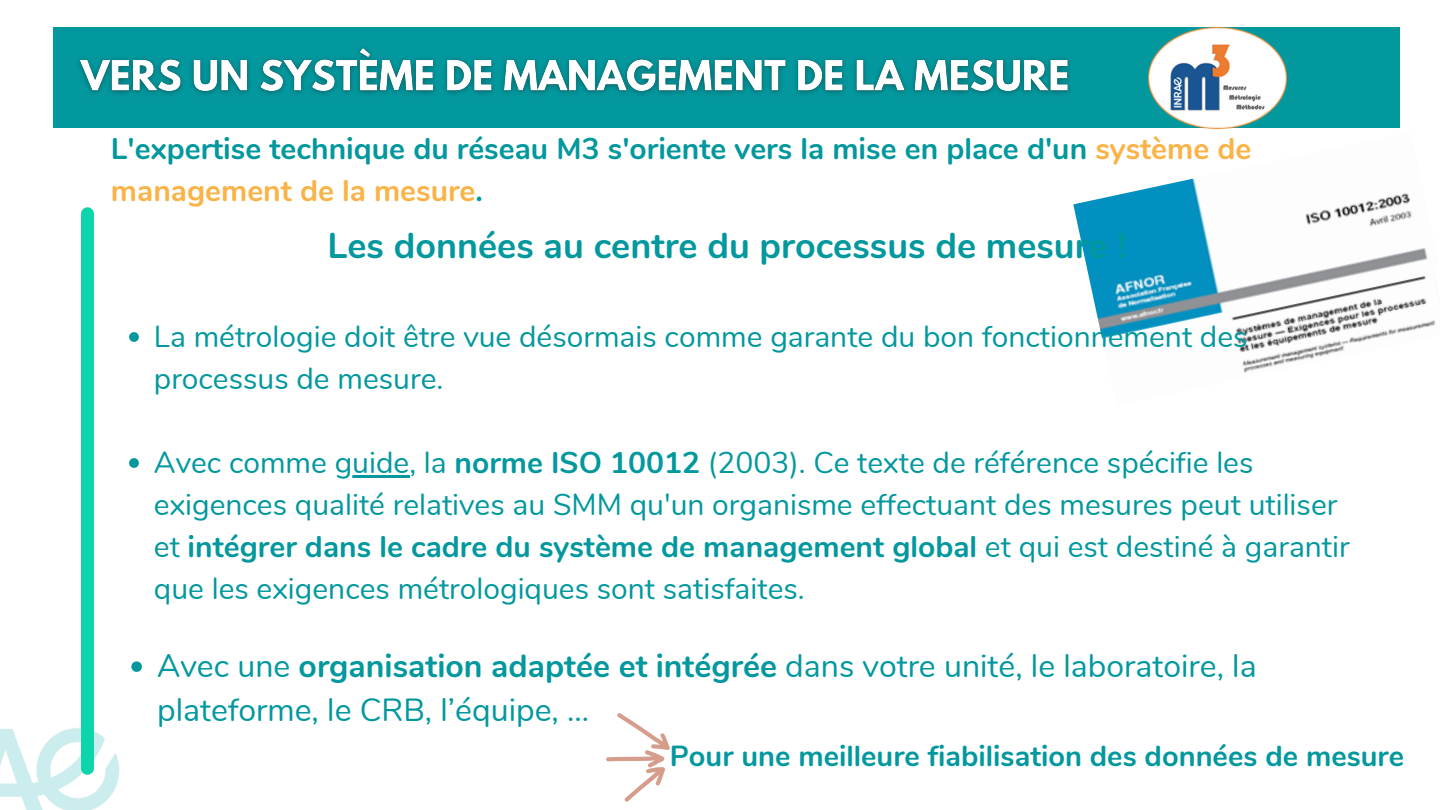
<style>
.page{position:relative;width:1440px;height:810px;background:#fff}
.page>*{position:absolute;margin:0;border:0;box-sizing:border-box;transform-origin:0 0}
.t1{font:700 36px "Nunito";color:#03989e}
.t2{font:32px/44.2px "Nunito";color:#03989e}
.t3{font:30px/42px "Nunito";color:#03989e}
.t4{font:700 30px/42px "Nunito";color:#03989e}
.t5{font:700 29px "Nunito";color:#03989e}
.s1{color:#f9b347}
.s2{font-weight:700}
</style>
<div class="page">
<img style="left:0;top:728px;width:120px;height:82px">
<div style="left:54px;top:28px;width:1346px;height:100px;background:#03989e"></div>
<img style="left:1148px;top:28px;width:138px;height:100px">
<div style="left:81px;top:207px;width:13px;height:568px;background:#0cd5ac;border-radius:6px"></div>
<img style="left:1073px;top:178px;width:366px;height:195px">
<svg style="left:129px;top:332px;width:10px;height:10px"></svg>
<svg style="left:129px;top:458px;width:10px;height:10px"></svg>
<hr style="left:335px;top:475px;width:74px;height:3px;background:#03989e">
<svg style="left:131px;top:661px;width:11px;height:11px"></svg>
<svg style="left:606px;top:713px;width:64px;height:89px"></svg>
<img style="left:79px;top:48px;width:990px;height:46px">
<p class="t4" style="left:111px;top:128px;width:1142px">L'expertise technique du réseau M3 s'oriente vers la mise en place d'un <span class="s1">système de management de la mesure</span>.</p>
<p class="t1" style="left:327px;top:222px;width:800px">Les données au centre du processus de mesure !</p>
<p class="t3" style="left:154px;top:316px;width:1095px">La métrologie doit être vue désormais comme garante du bon fonctionnement des processus de mesure.</p>
<p class="t3" style="left:154px;top:442px;width:1197px">Avec comme guide, la <span class="s2">norme ISO 10012</span> (2003). Ce texte de référence spécifie les exigences qualité relatives au SMM qu'un organisme effectuant des mesures peut utiliser et <span class="s2">intégrer dans le cadre du système de management global</span> et qui est destiné à garantir que les exigences métrologiques sont satisfaites.</p>
<p class="t2" style="left:157px;top:645px;width:1101px">Avec une <span class="s2">organisation adaptée et intégrée</span> dans votre unité, le laboratoire, la plateforme, le CRB, l’équipe, …</p>
<p class="t5" style="left:670px;top:737px;width:736px">Pour une meilleure fiabilisation des données de mesure</p>
</div>
